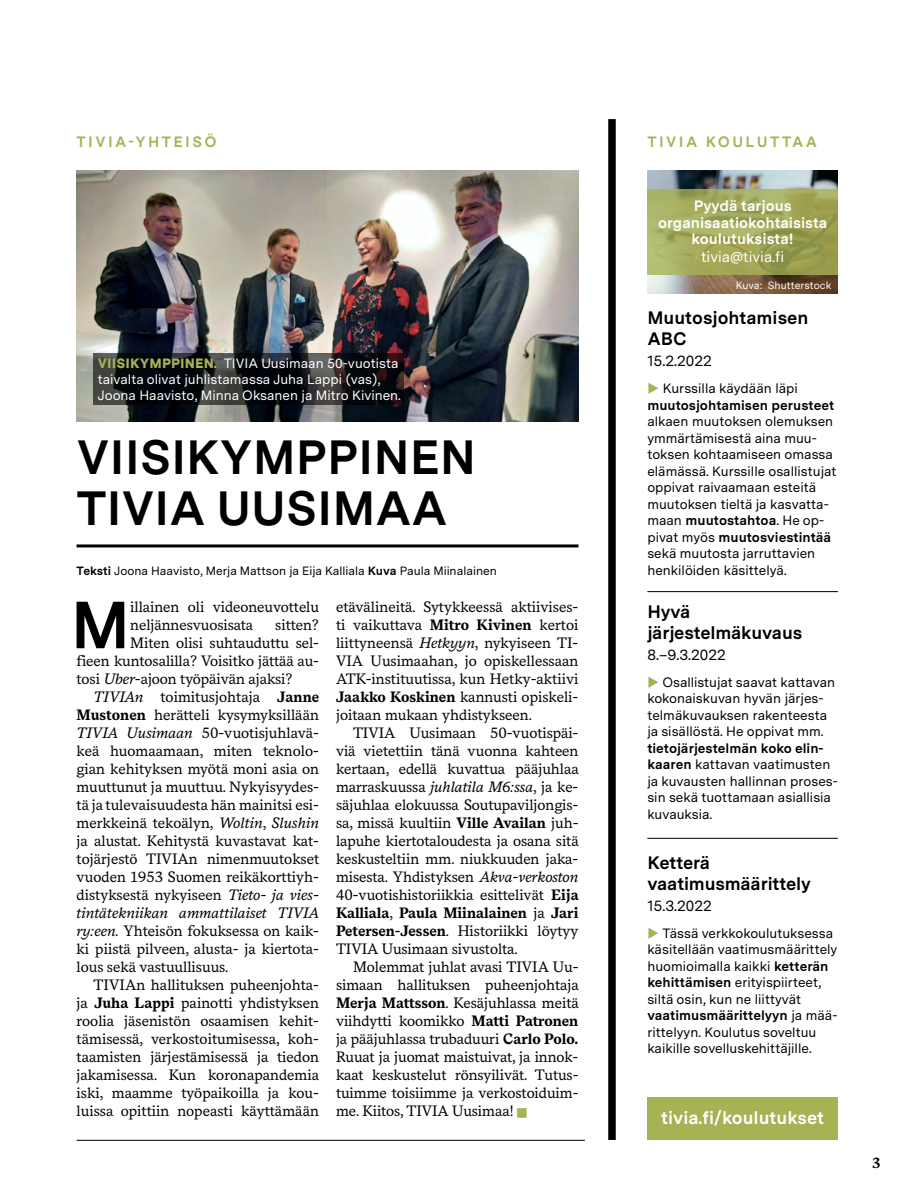
<style>
.page{position:relative;width:923px;height:1191px;background:#fff}
.page>*{position:absolute;margin:0;border:0;box-sizing:border-box;transform-origin:0 0}
.t1{font:700 66.45px "Messina Sans";color:#000}
.t2{font:700 48px/51px "Messina Sans";color:#000}
.t3{font:700 18px/21px "Messina Sans";letter-spacing:-.01em;color:#000}
.t4{font:700 18px "Messina Sans";color:#fff}
.t5{font:16.5px "Wingdings";color:#a7b255}
.t6{font:15px/18px "Messina Serif";color:#000;text-align:justify}
.t7{font:700 15px/16.5px "Messina Sans";color:#fff;text-align:center}
.t8{font:italic 15px "Messina Serif";color:#000}
.t9{font:15px "Messina Sans";color:#000}
.t10{font:700 15px "Messina Sans";letter-spacing:.16em;color:#a7b255}
.t11{font:15px "Messina Sans";color:#fff}
.t12{font:700 15px "Messina Serif";color:#000}
.t13{font:13.5px/16.5px "Messina Sans";color:#000}
.t14{font:13.5px/16.2px "Messina Sans";color:#fff}
.t15{font:700 13.5px/16.5px "Messina Sans";color:#000}
.t16{font:12px "Messina Sans";color:#000}
.t17{font:10.5px "Messina Sans";color:#fff}
.s1{font-weight:900;color:#a7b255}
.s2{font-weight:700}
.s3{color:#a7b255}
.s4{font-weight:400}
.s5{font-style:italic}
</style>
<div class="page">
<img style="left:647px;top:170px;width:191px;height:123px">
<div style="left:647px;top:1097px;width:191px;height:43px;background:#a7b255"></div>
<hr style="left:77px;top:544px;width:501px;height:3px;background:#000">
<hr style="left:647px;top:838px;width:191px;height:1px;background:#000">
<hr style="left:647px;top:591px;width:191px;height:1px;background:#000">
<hr style="left:77px;top:1140px;width:508px;height:1px;background:#000">
<div style="left:608px;top:119px;width:8px;height:1021px;background:#000"></div>
<svg style="left:647px;top:189px;width:191px;height:85px;background:#a1a85b"></svg>
<img style="left:77px;top:170px;width:501px;height:251px">
<svg style="left:94px;top:353px;width:310px;height:51px;background:#1a1b1d"></svg>
<p class="t10" style="left:77px;top:131px;width:141px">TIVIA-YHTEISÖ</p>
<p class="t10" style="left:647px;top:131px;width:171px">TIVIA KOULUTTAA</p>
<p class="t7" style="left:658px;top:197px;width:171px">Pyydä tarjous organisaatiokohtaisista koulutuksista!</p>
<p class="t11" style="left:701px;top:246px;width:85px">tivia@tivia.fi</p>
<p class="t14" style="left:98px;top:354px;width:305px"><span class="s1">VIISIKYMPPINEN.</span> TIVIA Uusimaan 50-vuotista taivalta olivat juhlistamassa Juha Lappi (vas),<br>Joona Haavisto, Minna Oksanen ja Mitro Kivinen.</p>
<h2 class="t2" style="left:77px;top:430px;width:401px">VIISIKYMPPINEN<br>TIVIA UUSIMAA</h2>
<p class="t16" style="left:77px;top:561px;width:422px"><span class="s2">Teksti</span> Joona Haavisto, Merja Mattson ja Eija Kalliala <span class="s2">Kuva</span> Paula Miinalainen</p>
<p class="t17" style="left:736px;top:277px;width:97px">Kuva: Shutterstock</p>
<p class="t3" style="left:647px;top:306px;width:163px">Muutosjohtamisen<br>ABC</p>
<p class="t9" style="left:647px;top:349px;width:66px">15.2.2022</p>
<p class="t15" style="left:647px;top:379px;width:188px"><span class="s3">◆</span> <span class="s4">Kurssilla käydään läpi </span>muutosjohtamisen perusteet</p>
<p class="t13" style="left:647px;top:413px;width:191px">alkaen muutoksen olemuksen ymmärtämisestä aina muu&shy;toksen kohtaamiseen omassa elämässä. Kurssille osallistujat oppivat raivaamaan esteitä muutoksen tieltä ja kasvatta&shy;maan <span class="s2">muutostahtoa</span>. He op&shy;pivat myös <span class="s2">muutosviestintää </span>sekä muutosta jarruttavien henkilöiden käsittelyä.</p>
<h1 class="t1" style="left:71px;top:575px;width:61px">M</h1>
<p class="t6" style="left:130px;top:597px;width:190px">illainen oli videoneuvottelu neljännesvuosisata</p>
<p class="t6" style="left:275px;top:615px;width:45px">sitten?</p>
<p class="t6" style="left:130px;top:633px;width:190px">Miten olisi suhtauduttu sel-</p>
<p class="t6" style="left:77px;top:651px;width:244px">fieen kuntosalilla? Voisitko jättää au-</p>
<p class="t6" style="left:77px;top:669px;width:218px">tosi <span class="s5">Uber</span>-ajoon työpäivän ajaksi?</p>
<p class="t6" style="left:94px;top:687px;width:227px"><span class="s5">TIVIAn</span> toimitusjohtaja <span class="s2">Janne</span></p>
<p class="t6" style="left:77px;top:705px;width:244px"><span class="s2">Mustonen</span> herätteli kysymyksillään</p>
<p class="t6" style="left:77px;top:723px;width:244px"><span class="s5">TIVIA Uusimaan</span> 50-vuotisjuhlavä-</p>
<p class="t6" style="left:77px;top:741px;width:244px">keä huomaamaan, miten teknolo-</p>
<p class="t6" style="left:77px;top:759px;width:244px">gian kehityksen myötä moni asia on</p>
<p class="t6" style="left:77px;top:777px;width:244px">muuttunut ja muuttuu. Nykyisyydes-</p>
<p class="t6" style="left:77px;top:795px;width:244px">tä ja tulevaisuudesta hän mainitsi esi-</p>
<p class="t6" style="left:77px;top:813px;width:244px">merkkeinä tekoälyn, <span class="s5">Woltin</span>, <span class="s5">Slushin</span></p>
<p class="t6" style="left:77px;top:831px;width:244px">ja alustat. Kehitystä kuvastavat kat-</p>
<p class="t6" style="left:77px;top:849px;width:244px">tojärjestö TIVIAn nimenmuutokset</p>
<p class="t6" style="left:77px;top:867px;width:244px">vuoden 1953 Suomen reikäkorttiyh-</p>
<p class="t6" style="left:77px;top:885px;width:244px">distyksestä nykyiseen <span class="s5">Tieto- ja vies-</span></p>
<p class="t8" style="left:77px;top:902px;width:244px">tintätekniikan ammattilaiset TIVIA</p>
<p class="t6" style="left:77px;top:921px;width:244px"><span class="s5">ry:een.</span> Yhteisön fokuksessa on kaik-</p>
<p class="t6" style="left:77px;top:939px;width:244px">ki piistä pilveen, alusta- ja kiertota-</p>
<p class="t6" style="left:77px;top:957px;width:153px">lous sekä vastuullisuus.</p>
<p class="t6" style="left:94px;top:975px;width:227px">TIVIAn hallituksen puheenjohta-</p>
<p class="t6" style="left:77px;top:993px;width:244px">ja <span class="s2">Juha Lappi</span> painotti yhdistyksen</p>
<p class="t6" style="left:77px;top:1011px;width:244px">roolia jäsenistön osaamisen kehit-</p>
<p class="t6" style="left:77px;top:1029px;width:244px">tämisessä, verkostoitumisessa, koh-</p>
<p class="t6" style="left:77px;top:1047px;width:244px">taamisten järjestämisessä ja tiedon</p>
<p class="t6" style="left:77px;top:1065px;width:244px">jakamisessa. Kun koronapandemia</p>
<p class="t6" style="left:77px;top:1083px;width:244px">iski, maamme työpaikoilla ja kou-</p>
<p class="t6" style="left:77px;top:1101px;width:244px">luissa opittiin nopeasti käyttämään</p>
<p class="t6" style="left:336px;top:597px;width:244px">etävälineitä. Sytykkeessä aktiivises&shy;ti vaikuttava <span class="s2">Mitro Kivinen</span> kertoi liittyneensä <span class="s5">Hetkyyn</span>, nykyiseen TI-VIA Uusimaahan, jo opiskellessaan ATK-instituutissa, kun Hetky-aktiivi <span class="s2">Jaakko Koskinen</span> kannusti opiskeli&shy;joitaan mukaan yhdistykseen.</p>
<p class="t6" style="left:336px;top:723px;width:244px;text-indent:17px">TIVIA Uusimaan 50-vuotispäi&shy;viä vietettiin tänä vuonna kahteen kertaan, edellä kuvattua pääjuhlaa marraskuussa <span class="s5">juhlatila M6:ssa</span>, ja ke&shy;säjuhlaa elokuussa Soutupaviljongis&shy;sa, missä kuultiin <span class="s2">Ville Availan</span> juh&shy;lapuhe kiertotaloudesta ja osana sitä keskusteltiin mm. niukkuuden jaka&shy;misesta. Yhdistyksen <span class="s5">Akva-verkoston </span>40-vuotishistoriikkia esittelivät <span class="s2">Eija Kalliala</span>, <span class="s2">Paula Miinalainen</span> ja <span class="s2">Jari Petersen-Jessen</span>. Historiikki löytyy TIVIA Uusimaan sivustolta.</p>
<p class="t6" style="left:336px;top:957px;width:244px;text-indent:17px">Molemmat juhlat avasi TIVIA Uu&shy;simaan hallituksen puheenjohtaja <span class="s2">Merja Mattsson</span>. Kesäjuhlassa meitä viihdytti koomikko <span class="s2">Matti Patronen </span>ja pääjuhlassa trubaduuri <span class="s2">Carlo Polo.<br></span>Ruuat ja juomat maistuivat, ja innok&shy;kaat keskustelut rönsyilivät. Tutus&shy;tuimme toisiimme ja verkostoiduim&shy;me. Kiitos, TIVIA Uusimaa!</p>
<p class="t3" style="left:647px;top:600px;width:156px">Hyvä järjestelmäkuvaus</p>
<p class="t9" style="left:647px;top:643px;width:80px">8.–9.3.2022</p>
<p class="t13" style="left:647px;top:673px;width:189px"><span class="s3">◆</span> Osallistujat saavat kattavan kokonaiskuvan hyvän järjes&shy;telmäkuvauksen rakenteesta ja sisällöstä. He oppivat mm.</p>
<p class="t13" style="left:647px;top:739px;width:192px"><span class="s2">tietojärjestelmän koko elin&shy;kaaren</span> kattavan vaatimusten ja kuvausten hallinnan proses&shy;sin sekä tuottamaan asiallisia kuvauksia.</p>
<p class="t3" style="left:647px;top:851px;width:165px">Ketterä vaatimusmäärittely</p>
<p class="t9" style="left:647px;top:894px;width:66px">15.3.2022</p>
<p class="t13" style="left:647px;top:924px;width:191px"><span class="s3">◆</span> Tässä verkkokoulutuksessa käsitellään vaatimusmäärittely huomioimalla kaikki <span class="s2">ketterän kehittämisen</span> erityispiirteet, siltä osin, kun ne liittyvät <span class="s2">vaatimusmäärittelyyn</span> ja mää&shy;rittelyyn. Koulutus soveltuu kaikille sovelluskehittäjille.</p>
<p class="t5" style="left:516px;top:1103px;width:14px">■</p>
<p class="t4" style="left:661px;top:1104px;width:164px">tivia.fi/koulutukset</p>
<p class="t12" style="left:872px;top:1151px;width:10px">3</p>
</div>
